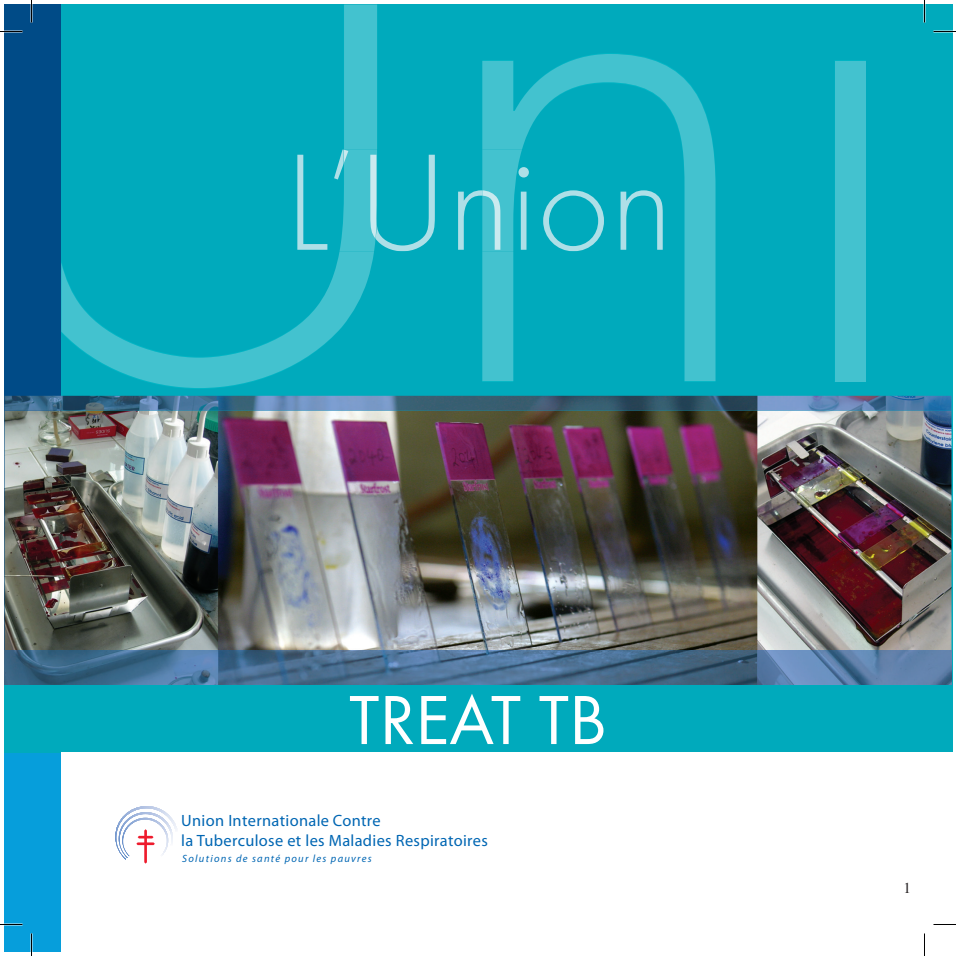
<style>
.page{position:relative;width:956px;height:956px;background:#fff}
.page>*{position:absolute;margin:0;border:0;box-sizing:border-box;transform-origin:0 0}
.t1{font:300 142.5px "Futura T";color:#aedfe7}
.t2{font:72px "Futura T";letter-spacing:-.005em;color:#fff}
.t3{font:16.35px/19.6px "Myriad Pro";letter-spacing:.02em;color:#0166b3}
.t4{font:15px "Times";color:#231f20}
.t5{font:italic 10.5px "Myriad Pro";letter-spacing:.12em;color:#0166b3}
</style>
<div class="page">
<div style="left:5px;top:5px;width:947px;height:747px;background:#00aabc"></div>
<div style="left:4px;top:752px;width:57px;height:199px;background:#069edb"></div>
<div style="left:4px;top:665px;width:57px;height:87px;background:#00aabc"></div>
<svg style="left:61px;top:4px;width:316px;height:384px"></svg>
<svg style="left:482px;top:54px;width:233px;height:327px"></svg>
<div style="left:835px;top:61px;width:31px;height:320px;background:#43c2cf"></div>
<div style="left:4px;top:4px;width:57px;height:680px;background:#004b87"></div>
<img style="left:4px;top:411px;width:947px;height:240px">
<img style="left:4px;top:396px;width:947px;height:15px">
<img style="left:4px;top:651px;width:947px;height:34px">
<svg style="left:297px;top:149px;width:366px;height:102px"></svg>
<svg style="left:339px;top:149px;width:183px;height:102px"></svg>
<svg style="left:115px;top:806px;width:62px;height:58px"></svg>
<hr style="left:0;top:923px;width:22px;height:2px;background:#fff">
<hr style="left:923px;top:0;width:2px;height:23px;background:#fff">
<svg style="left:0;top:31px;width:22px;height:1px"></svg>
<svg style="left:933px;top:31px;width:23px;height:1px"></svg>
<svg style="left:0;top:924px;width:22px;height:1px"></svg>
<svg style="left:933px;top:924px;width:23px;height:1px"></svg>
<svg style="left:31px;top:0;width:1px;height:23px"></svg>
<svg style="left:31px;top:933px;width:1px;height:23px"></svg>
<svg style="left:924px;top:0;width:1px;height:23px"></svg>
<svg style="left:924px;top:933px;width:1px;height:23px"></svg>
<h1 class="t1" style="left:284px;top:119px;width:390px">L’Union</h1>
<h2 class="t2" style="left:349px;top:678px;width:259px">TREAT TB</h2>
<p class="t3" style="left:181px;top:811px;width:308px">Union Internationale Contre<br>la Tuberculose et les Maladies Respiratoires</p>
<p class="t5" style="left:182px;top:852px;width:191px">Solutions de santé pour les pauvres</p>
<p class="t4" style="left:903px;top:874px;width:9px">1</p>
</div>
